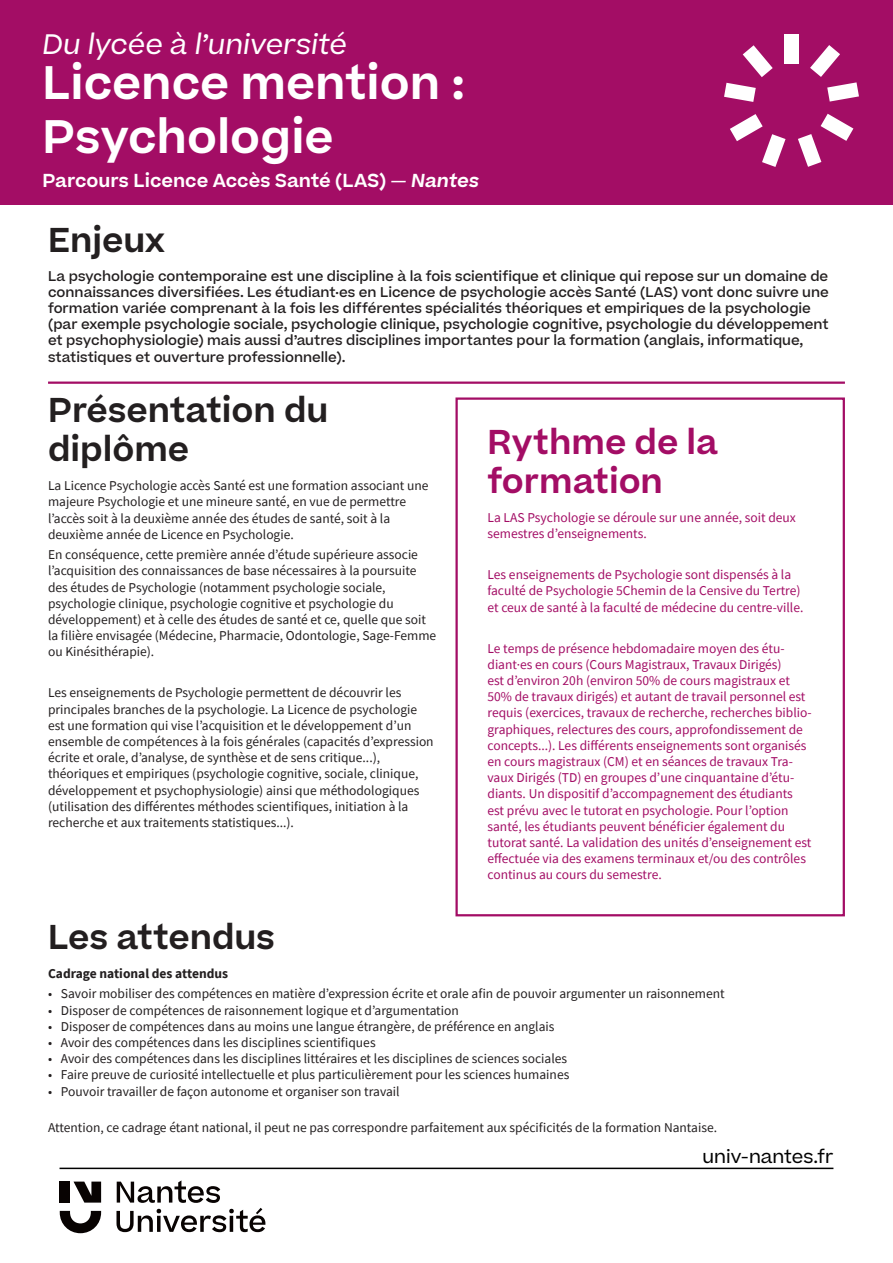
<style>
.page{position:relative;width:893px;height:1263px;background:#fff}
.page>*{position:absolute;margin:0;border:0;box-sizing:border-box;transform-origin:0 0}
.Titre_2{font:600 45px/54px "Beatrice";color:#fff}
.Titre{font:600 33px/39.6px "Beatrice";color:#231f20}
.titre_encart{font:600 33px/39.6px "Beatrice";color:#a30d65}
.Titre_2-2{font:italic 27px "Beatrice";color:#fff}
.Titre_2-3{font:600 18px "Beatrice";color:#fff}
.t1{font:18px "Beatrice";color:#000}
.info{font:13.5px/16.2px "Source Sans Pro";color:#231f20}
.info_encart{font:13.5px/16.2px "Source Sans Pro";color:#a30d65}
.verbatim{font:500 13.5px/16.2px "Beatrice";color:#231f20}
.info-2{font:700 13.5px "Source Sans Pro";color:#231f20}
.s1{font-style:italic}
</style>
<div class="page">
<div style="left:0;top:0;width:893px;height:204px;background:#a30d65"></div>
<div style="left:784px;top:34px;width:14px;height:30px;background:#fff"></div>
<svg style="left:743px;top:45px;width:30px;height:32px"></svg>
<svg style="left:724px;top:83px;width:32px;height:19px"></svg>
<svg style="left:730px;top:114px;width:55px;height:53px"></svg>
<svg style="left:798px;top:114px;width:55px;height:53px"></svg>
<svg style="left:810px;top:45px;width:49px;height:57px"></svg>
<div style="left:455px;top:397px;width:390px;height:519px;border:2px solid #a30d65"></div>
<hr style="left:48px;top:381px;width:797px;height:3px;background:#a30d65">
<hr style="left:60px;top:1167px;width:773px;height:2px;background:#000">
<svg style="left:116px;top:1180px;width:149px;height:52px"></svg>
<svg style="left:60px;top:1211px;width:41px;height:22px"></svg>
<svg style="left:74px;top:1181px;width:27px;height:21px"></svg>
<div style="left:60px;top:1181px;width:10px;height:21px;background:#080302"></div>
<p class="Titre_2-2" style="left:43px;top:26px;width:306px">Du lycée à l’université</p>
<p class="Titre_2" style="left:43px;top:56px;width:424px">Licence mention :<br>Psychologie</p>
<p class="Titre_2-3" style="left:43px;top:169px;width:438px">Parcours Licence Accès Santé (LAS) <span class="s1">— Nantes</span></p>
<p class="Titre" style="left:48px;top:220px;width:118px">Enjeux</p>
<p class="verbatim" style="left:48px;top:268px;width:782px">La psychologie contemporaine est une discipline à la fois scientifique et clinique qui repose sur un domaine de connaissances diversifiées. Les étudiant·es en Licence de psychologie accès Santé (LAS) vont donc suivre une formation variée comprenant à la fois les différentes spécialités théoriques et empiriques de la psychologie (par exemple psychologie sociale, psychologie clinique, psychologie cognitive, psychologie du développement et psychophysiologie) mais aussi d’autres disciplines importantes pour la formation (anglais, informatique, statistiques et ouverture professionnelle).</p>
<p class="Titre" style="left:48px;top:390px;width:282px">Présentation du diplôme</p>
<p class="info" style="left:48px;top:477px;width:382px">La Licence Psychologie accès Santé est une formation associant une majeure Psychologie et une mineure santé, en vue de permettre l’accès soit à la deuxième année des études de santé, soit à la deuxième année de Licence en Psychologie.</p>
<p class="info" style="left:48px;top:546px;width:390px">En conséquence, cette première année d’étude supérieure associe l’acquisition des connaissances de base nécessaires à la poursuite des études de Psychologie (notamment psychologie sociale, psychologie clinique, psychologie cognitive et psychologie du développement) et à celle des études de santé et ce, quelle que soit la filière envisagée (Médecine, Pharmacie, Odontologie, Sage-Femme ou Kinésithérapie).</p>
<p class="info" style="left:48px;top:685px;width:387px">Les enseignements de Psychologie permettent de découvrir les principales branches de la psychologie. La Licence de psychologie est une formation qui vise l’acquisition et le développement d’un ensemble de compétences à la fois générales (capacités d’expression écrite et orale, d’analyse, de synthèse et de sens critique...), théoriques et empiriques (psychologie cognitive, sociale, clinique, développement et psychophysiologie) ainsi que méthodologiques (utilisation des différentes méthodes scientifiques, initiation à la recherche et aux traitements statistiques...).</p>
<p class="titre_encart" style="left:487px;top:422px;width:232px">Rythme de la formation</p>
<p class="info_encart" style="left:487px;top:509px;width:310px">La LAS Psychologie se déroule sur une année, soit deux semestres d’enseignements.</p>
<p class="info_encart" style="left:487px;top:567px;width:317px">Les enseignements de Psychologie sont dispensés à la faculté de Psychologie 5Chemin de la Censive du Tertre) et ceux de santé à la faculté de médecine du centre-ville.</p>
<p class="info_encart" style="left:487px;top:640px;width:326px">Le temps de présence hebdomadaire moyen des étu&shy;diant·es en cours (Cours Magistraux, Travaux Dirigés)<br>est d’environ 20h (environ 50% de cours magistraux et 50% de travaux dirigés) et autant de travail personnel est requis (exercices, travaux de recherche, recherches biblio&shy;graphiques, relectures des cours, approfondissement de concepts...). Les différents enseignements sont organisés en cours magistraux (CM) et en séances de travaux Tra&shy;vaux Dirigés (TD) en groupes d’une cinquantaine d’étu&shy;diants. Un dispositif d’accompagnement des étudiants est prévu avec le tutorat en psychologie. Pour l’option santé, les étudiants peuvent bénéficier également du tutorat santé. La validation des unités d’enseignement est effectuée via des examens terminaux et/ou des contrôles continus au cours du semestre.</p>
<p class="Titre" style="left:48px;top:917px;width:228px">Les attendus</p>
<p class="info-2" style="left:48px;top:964px;width:182px">Cadrage national des attendus</p>
<p class="info" style="left:48px;top:986px;width:678px">• Savoir mobiliser des compétences en matière d’expression écrite et orale afin de pouvoir argumenter un raisonnement</p>
<p class="info" style="left:48px;top:1002px;width:412px">• Disposer de compétences de raisonnement logique et d’argumentation</p>
<p class="info" style="left:48px;top:1018px;width:508px">• Disposer de compétences dans au moins une langue étrangère, de préférence en anglais</p>
<p class="info" style="left:48px;top:1034px;width:329px">• Avoir des compétences dans les disciplines scientifiques</p>
<p class="info" style="left:48px;top:1050px;width:521px">• Avoir des compétences dans les disciplines littéraires et les disciplines de sciences sociales</p>
<p class="info" style="left:48px;top:1067px;width:523px">• Faire preuve de curiosité intellectuelle et plus particulièrement pour les sciences humaines</p>
<p class="info" style="left:48px;top:1083px;width:353px">• Pouvoir travailler de façon autonome et organiser son travail</p>
<p class="info" style="left:48px;top:1119px;width:670px">Attention, ce cadrage étant national, il peut ne pas correspondre parfaitement aux spécificités de la formation Nantaise.</p>
<h3 class="t1" style="left:702px;top:1144px;width:132px">univ-nantes.fr</h3>
</div>
